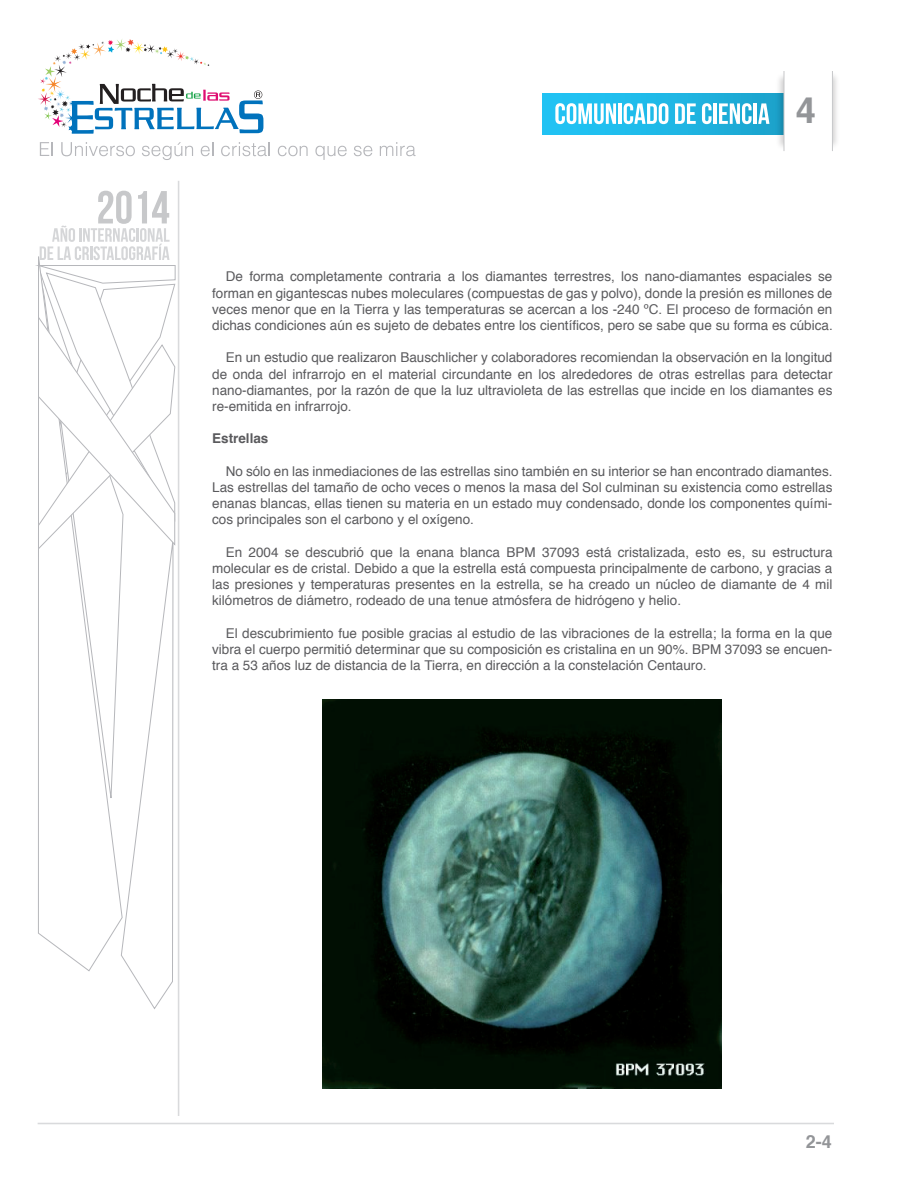
<style>
.page{position:relative;width:918px;height:1188px;background:#fff}
.page>*{position:absolute;margin:0;border:0;box-sizing:border-box;transform-origin:0 0}
.t1{font:700 36.3px "Helvetica";color:#939598}
.t2{font:700 18px "Helvetica";color:#939598}
.t3{font:13.5px/16.2px "Helvetica";color:#5a5a5d;text-align:justify}
.t4{font:700 13.5px "Helvetica";color:#5a5a5d}
</style>
<div class="page">
<hr style="left:178px;top:181px;width:1px;height:935px;background:#d9dadc">
<div style="left:542px;top:94px;width:242px;height:41px;background:linear-gradient(to right,#22c7f9,#1da5cf)"></div>
<svg style="left:555px;top:103px;width:61px;height:21px"></svg>
<hr style="left:618px;top:103px;width:4px;height:21px;background:#fff">
<svg style="left:624px;top:103px;width:44px;height:21px"></svg>
<svg style="left:675px;top:103px;width:21px;height:21px"></svg>
<svg style="left:702px;top:103px;width:10px;height:21px"></svg>
<hr style="left:714px;top:103px;width:3px;height:21px;background:#fff">
<svg style="left:719px;top:103px;width:33px;height:21px"></svg>
<hr style="left:754px;top:103px;width:3px;height:21px;background:#fff">
<svg style="left:758px;top:103px;width:11px;height:21px"></svg>
<img style="left:773px;top:71px;width:11px;height:80px">
<hr style="left:784px;top:71px;width:1px;height:80px;background:#c7c8ca">
<hr style="left:832px;top:71px;width:1px;height:80px;background:#c7c8ca">
<svg style="left:38px;top:39px;width:225px;height:95px"></svg>
<svg style="left:35px;top:191px;width:141px;height:818px"></svg>
<svg style="left:40px;top:142px;width:13px;height:14px"></svg>
<svg style="left:61px;top:142px;width:74px;height:14px"></svg>
<svg style="left:142px;top:142px;width:51px;height:18px"></svg>
<svg style="left:201px;top:142px;width:12px;height:14px"></svg>
<svg style="left:221px;top:142px;width:49px;height:14px"></svg>
<svg style="left:278px;top:146px;width:30px;height:10px"></svg>
<svg style="left:315px;top:146px;width:32px;height:14px"></svg>
<svg style="left:354px;top:146px;width:18px;height:10px"></svg>
<svg style="left:380px;top:142px;width:36px;height:14px"></svg>
<hr style="left:38px;top:1123px;width:796px;height:1px;background:#d9dadc">
<img style="left:323px;top:699px;width:399px;height:390px">
<p class="t1" style="left:796px;top:81px;width:22px">4</p>
<p class="t3" style="left:212px;top:269px;width:622px;text-indent:14px">De forma completamente contraria a los diamantes terrestres, los nano-diamantes espaciales se forman en gigantescas nubes moleculares (compuestas de gas y polvo), donde la presión es millones de veces menor que en la Tierra y las temperaturas se acercan a los -240 ºC. El proceso de formación en dichas condiciones aún es sujeto de debates entre los científicos, pero se sabe que su forma es cúbica.</p>
<p class="t3" style="left:212px;top:350px;width:622px;text-indent:14px">En un estudio que realizaron Bauschlicher y colaboradores recomiendan la observación en la longitud de onda del infrarrojo en el material circundante en los alrededores de otras estrellas para detectar nano-diamantes, por la razón de que la luz ultravioleta de las estrellas que incide en los diamantes es re-emitida en infrarrojo.</p>
<p class="t4" style="left:212px;top:428px;width:58px">Estrellas</p>
<p class="t3" style="left:212px;top:463px;width:622px;text-indent:14px">No sólo en las inmediaciones de las estrellas sino también en su interior se han encontrado diamantes.<br>Las estrellas del tamaño de ocho veces o menos la masa del Sol culminan su existencia como estrellas enanas blancas, ellas tienen su materia en un estado muy condensado, donde los componentes quími&shy;cos principales son el carbono y el oxígeno.</p>
<p class="t3" style="left:212px;top:544px;width:622px;text-indent:14px">En 2004 se descubrió que la enana blanca BPM 37093 está cristalizada, esto es, su estructura molecular es de cristal. Debido a que la estrella está compuesta principalmente de carbono, y gracias a las presiones y temperaturas presentes en la estrella, se ha creado un núcleo de diamante de 4 mil kilómetros de diámetro, rodeado de una tenue atmósfera de hidrógeno y helio.</p>
<p class="t3" style="left:212px;top:625px;width:622px;text-indent:14px">El descubrimiento fue posible gracias al estudio de las vibraciones de la estrella; la forma en la que vibra el cuerpo permitió determinar que su composición es cristalina en un 90%. BPM 37093 se encuen&shy;tra a 53 años luz de distancia de la Tierra, en dirección a la constelación Centauro.</p>
<p class="t2" style="left:806px;top:1127px;width:28px">2-4</p>
</div>
